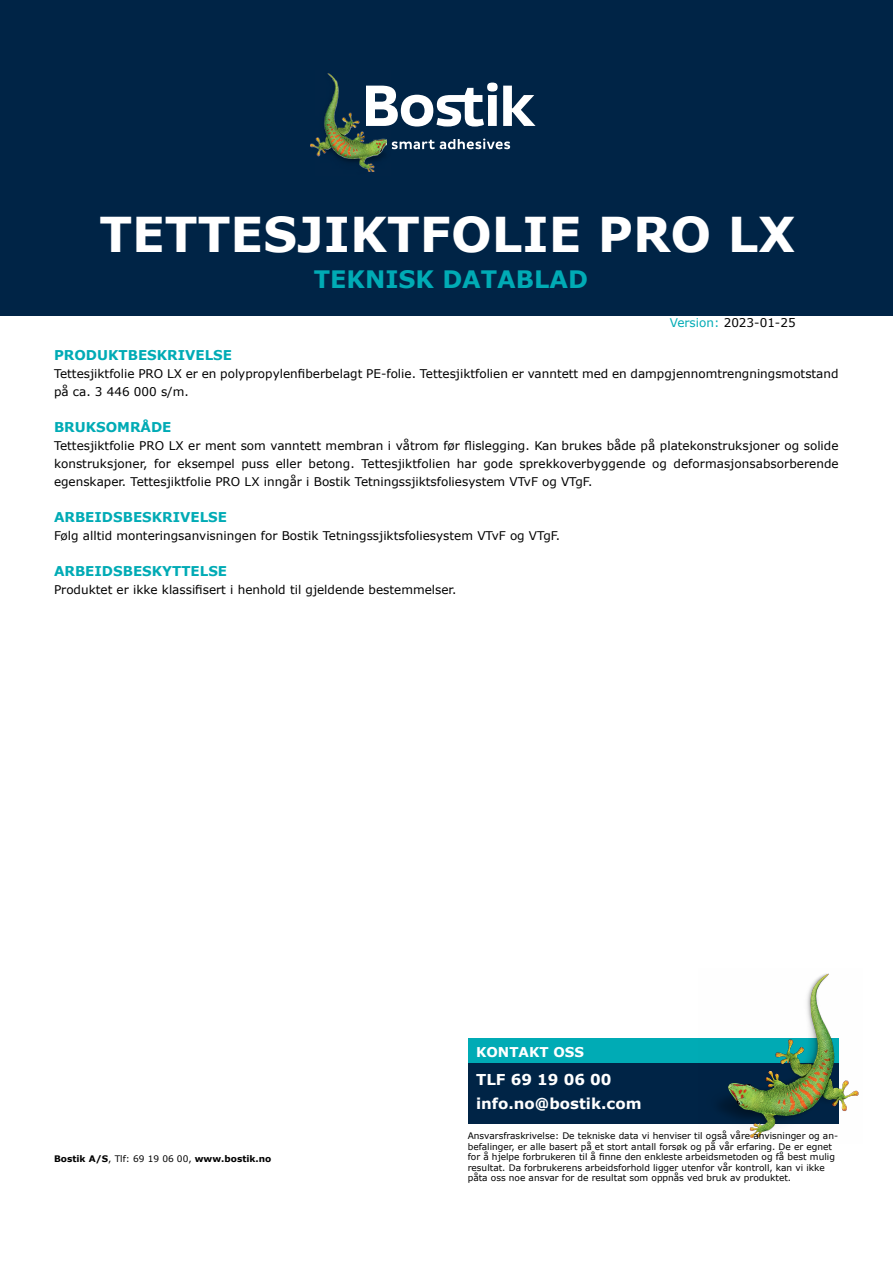
<style>
.page{position:relative;width:893px;height:1263px;background:#fff}
.page>*{position:absolute;margin:0;border:0;box-sizing:border-box;transform-origin:0 0}
.t1{font:700 48px "Verdana";color:#fff}
.t2{font:700 24px "Verdana";color:#00abb5}
.t3{font:700 15px/24px "Verdana";color:#fff}
.t4{font:700 13.5px "Verdana";color:#00abb5}
.t5{font:700 13.5px "Verdana";color:#fff}
.t6{font:12px/18px "Verdana";color:#000}
.t7{font:9px/10.5px "Verdana";color:#000}
.t8{font:700 9px "Verdana";color:#000}
.s1{color:#00abb5}
.s2{font-weight:400}
</style>
<div class="page">
<div style="left:0;top:0;width:893px;height:316px;background:#002446"></div>
<img style="left:311px;top:73px;width:75px;height:98px">
<svg style="left:392px;top:139px;width:118px;height:10px"></svg>
<svg style="left:366px;top:83px;width:170px;height:44px"></svg>
<div style="left:469px;top:1038px;width:370px;height:26px;background:#00abb5"></div>
<div style="left:469px;top:1063px;width:370px;height:61px;background:#002446"></div>
<img style="left:719px;top:973px;width:140px;height:165px">
<h1 class="t1" style="left:99px;top:201px;width:697px">TETTESJIKTFOLIE PRO LX</h1>
<h2 class="t2" style="left:314px;top:262px;width:276px">TEKNISK DATABLAD</h2>
<p class="t6" style="left:670px;top:313px;width:127px"><span class="s1">Version:</span> 2023-01-25</p>
<p class="t4" style="left:54px;top:346px;width:180px">PRODUKTBESKRIVELSE</p>
<p class="t6" style="left:54px;top:365px;width:786px">Tettesjiktfolie PRO LX er en polypropylenfiberbelagt PE-folie. Tettesjiktfolien er vanntett med en dampgjennomtrengningsmotstand på ca. 3 446 000 s/m.</p>
<p class="t4" style="left:54px;top:418px;width:119px">BRUKSOMRÅDE</p>
<p class="t6" style="left:54px;top:437px;width:786px;text-align:justify">Tettesjiktfolie PRO LX er ment som vanntett membran i våtrom før flislegging. Kan brukes både på platekonstruksjoner og solide konstruksjoner, for eksempel puss eller betong. Tettesjiktfolien har gode sprekkoverbyggende og deformasjonsabsorberende egenskaper. Tettesjiktfolie PRO LX inngår i Bostik Tetningssjiktsfoliesystem VTvF og VTgF.</p>
<p class="t4" style="left:54px;top:508px;width:175px">ARBEIDSBESKRIVELSE</p>
<p class="t6" style="left:54px;top:527px;width:508px">Følg alltid monteringsanvisningen for Bostik Tetningssjiktsfoliesystem VTvF og VTgF.</p>
<p class="t4" style="left:54px;top:562px;width:175px">ARBEIDSBESKYTTELSE</p>
<p class="t6" style="left:54px;top:581px;width:404px">Produktet er ikke klassifisert i henhold til gjeldende bestemmelser.</p>
<p class="t8" style="left:54px;top:1152px;width:219px">Bostik A/S<span class="s2">, Tlf: 69 19 06 00,</span> www.bostik.no</p>
<p class="t5" style="left:476px;top:1042px;width:109px">KONTAKT OSS</p>
<p class="t3" style="left:476px;top:1067px;width:167px">TLF 69 19 06 00 info.no@bostik.com</p>
<p class="t7" style="left:468px;top:1130px;width:372px">Ansvarsfraskrivelse: De tekniske data vi henviser til også våre anvisninger og an&shy;befalinger, er alle basert på et stort antall forsøk og på vår erfaring. De er egnet for å hjelpe forbrukeren til å finne den enkleste arbeidsmetoden og få best mulig resultat. Da forbrukerens arbeidsforhold ligger utenfor vår kontroll, kan vi ikke påta oss noe ansvar for de resultat som oppnås ved bruk av produktet.</p>
</div>
